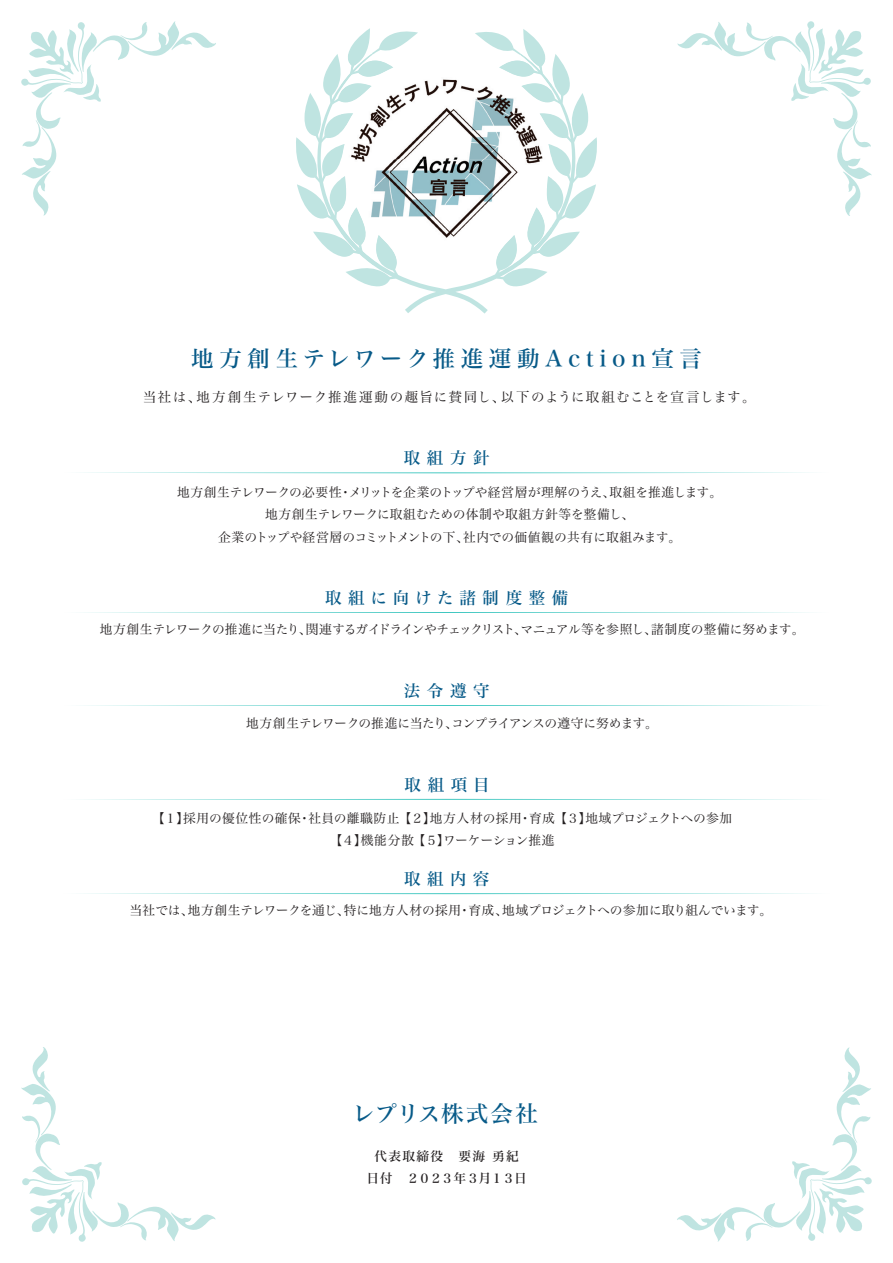
<style>
.page{position:relative;width:893px;height:1263px;background:#fff}
.page>*{position:absolute;margin:0;border:0;box-sizing:border-box;transform-origin:0 0}
.t1{font:22.5px "Hira Min Std N W5";letter-spacing:.25em;color:#075a88}
.t2{font:22.5px "Hira Min Std N W5";letter-spacing:.025em;color:#075a88}
.t3{font:16.5px "Hira Min Std N W5";letter-spacing:.4em;color:#075a88}
.t4{font:16.5px "Hira Min Std N W5";letter-spacing:.38em;color:#075a88}
.t5{font:13.5px "Hira Min Std N W3";letter-spacing:.085em;color:#231f20}
.t6{font:12.75px/22.4px "Hira Min Std N W3";letter-spacing:-.01em;color:#231f20;text-align:center}
.t7{font:12.75px/22.4px "Hira Min Std N W3";letter-spacing:.015em;color:#231f20;text-align:center}
.t8{font:12.75px "Hira Min Std N W3";letter-spacing:-.035em;color:#231f20}
.t9{font:12.75px "Hira Min Std N W3";letter-spacing:-.045em;color:#231f20}
.t10{font:12.75px/22.4px "Hira Min Std N W5";color:#231f20;text-align:center}
</style>
<div class="page">
<svg style="left:296px;top:28px;width:301px;height:286px"></svg>
<svg style="left:21px;top:21px;width:195px;height:195px"></svg>
<svg style="left:677px;top:21px;width:195px;height:195px"></svg>
<svg style="left:677px;top:1047px;width:195px;height:195px"></svg>
<svg style="left:21px;top:1047px;width:195px;height:195px"></svg>
<svg style="left:84px;top:472px;width:725px;height:1px"></svg>
<svg style="left:84px;top:612px;width:725px;height:1px"></svg>
<svg style="left:84px;top:705px;width:725px;height:1px"></svg>
<img style="left:394px;top:54px;width:105px;height:198px">
<img style="left:341px;top:54px;width:53px;height:211px">
<img style="left:499px;top:54px;width:52px;height:211px">
<img style="left:393px;top:252px;width:106px;height:13px">
<svg style="left:84px;top:893px;width:725px;height:1px"></svg>
<svg style="left:84px;top:799px;width:725px;height:1px"></svg>
<h1 class="t1" style="left:191px;top:342px;width:512px">地方創生テレワーク推進運動Action宣言</h1>
<p class="t5" style="left:143px;top:387px;width:614px">当社は、地方創生テレワーク推進運動の趣旨に賛同し、以下のように取組むことを宣言します。</p>
<p class="t3" style="left:404px;top:446px;width:87px">取組方針</p>
<p class="t6" style="left:177px;top:481px;width:547px">地方創生テレワークの必要性・メリットを企業のトップや経営層が理解のうえ、取組を推進します。地方創生テレワークに取組むための体制や取組方針等を整備し、<br>企業のトップや経営層のコミットメントの下、社内での価値観の共有に取組みます。</p>
<p class="t4" style="left:325px;top:586px;width:245px">取組に向けた諸制度整備</p>
<p class="t8" style="left:100px;top:620px;width:706px">地方創生テレワークの推進に当たり、関連するガイドラインやチェックリスト、マニュアル等を参照し、諸制度の整備に努めます。</p>
<p class="t3" style="left:404px;top:679px;width:87px">法令遵守</p>
<p class="t9" style="left:246px;top:714px;width:413px">地方創生テレワークの推進に当たり、コンプライアンスの遵守に努めます。</p>
<p class="t3" style="left:405px;top:773px;width:87px">取組項目</p>
<p class="t7" style="left:152px;top:806px;width:581px">【１】採用の優位性の確保・社員の離職防止 【２】地方人材の採用・育成 【３】地域プロジェクトへの参加【４】機能分散 【５】ワーケーション推進</p>
<p class="t3" style="left:404px;top:867px;width:87px">取組内容</p>
<p class="t6" style="left:130px;top:898px;width:644px">当社では、地方創生テレワークを通じ、特に地方人材の採用・育成、地域プロジェクトへの参加に取り組んでいます。</p>
<h1 class="t2" style="left:352px;top:1097px;width:187px">レプリス株式会社</h1>
<p class="t10" style="left:366px;top:1144px;width:162px">代表取締役　要海 勇紀日付　２０２３年３月１３日</p>
</div>
